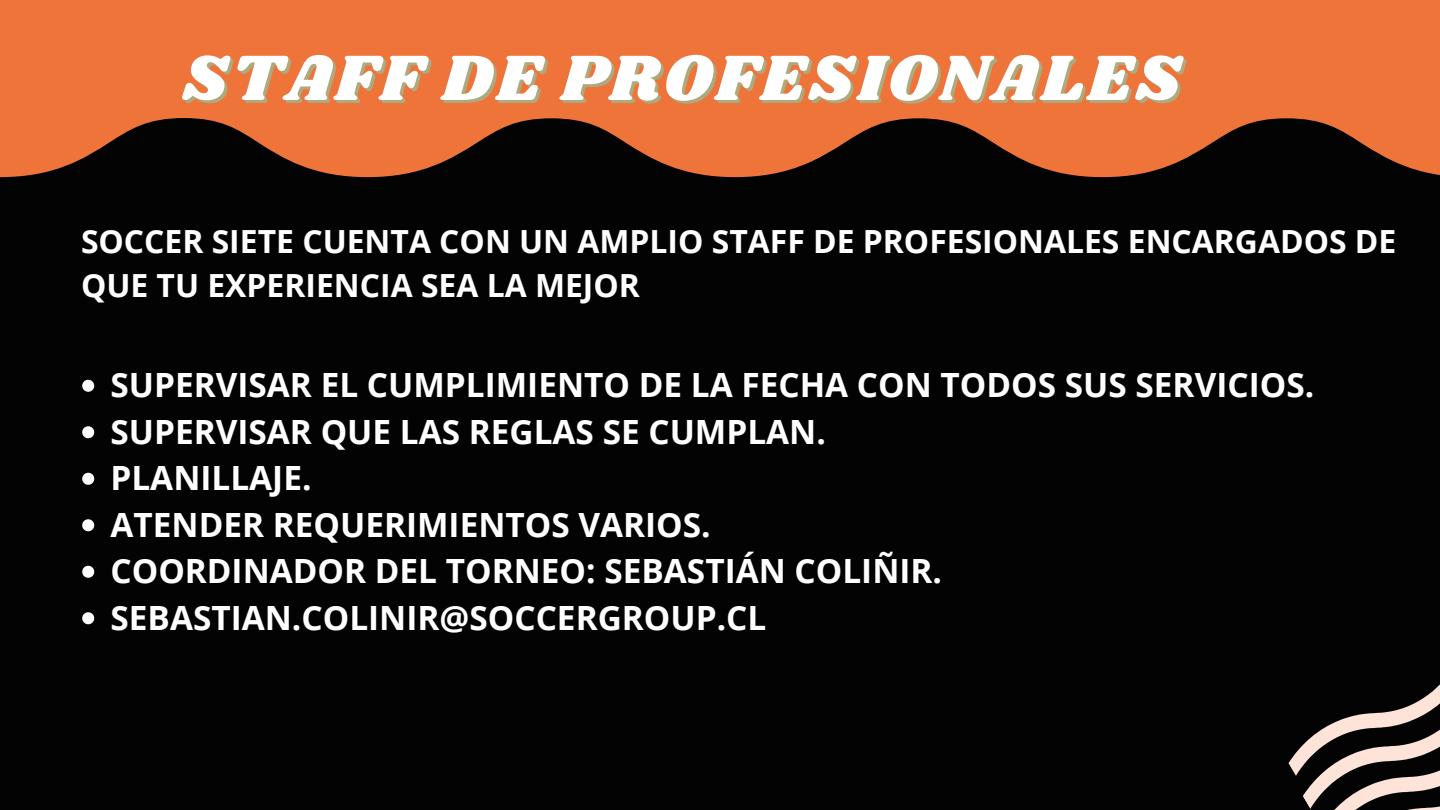
<style>
.page{position:relative;width:1440px;height:810px;background:#030303}
.page>*{position:absolute;margin:0;border:0;box-sizing:border-box;transform-origin:0 0}
.t1{font:66.4px "Shrikhand";letter-spacing:.05em;color:#fff}
.t2{font:700 33.4px "Open Sans";color:#fff}
.t3{font:700 31.9px/44.2px "Open Sans";color:#fff}
</style>
<div class="page">
<svg style="left:1288px;top:684px;width:152px;height:126px"></svg>
<svg style="left:82px;top:380px;width:12px;height:12px"></svg>
<svg style="left:82px;top:426px;width:12px;height:12px"></svg>
<svg style="left:82px;top:473px;width:12px;height:12px"></svg>
<svg style="left:82px;top:519px;width:12px;height:12px"></svg>
<svg style="left:82px;top:566px;width:12px;height:12px"></svg>
<svg style="left:82px;top:612px;width:12px;height:12px"></svg>
<svg style="left:0;top:0;width:1440px;height:177px;fill:#ee743a"></svg>
<p class="t1" style="left:182px;top:32px;width:1000px">STAFF DE PROFESIONALES</p>
<h1 class="t3" style="left:81px;top:219px;width:1317px">SOCCER SIETE CUENTA CON UN AMPLIO STAFF DE PROFESIONALES ENCARGADOS DE<br>QUE TU EXPERIENCIA SEA LA MEJOR</h1>
<h2 class="t2" style="left:110px;top:361px;width:1205px">SUPERVISAR EL CUMPLIMIENTO DE LA FECHA CON TODOS SUS SERVICIOS.</h2>
<p class="t2" style="left:110px;top:408px;width:717px">SUPERVISAR QUE LAS REGLAS SE CUMPLAN.</p>
<p class="t2" style="left:110px;top:454px;width:203px">PLANILLAJE.</p>
<p class="t2" style="left:110px;top:501px;width:602px">ATENDER REQUERIMIENTOS VARIOS.</p>
<p class="t2" style="left:110px;top:547px;width:833px">COORDINADOR DEL TORNEO: SEBASTIÁN COLIÑIR.</p>
<p class="t2" style="left:110px;top:594px;width:657px">SEBASTIAN.COLINIR@SOCCERGROUP.CL</p>
</div>
